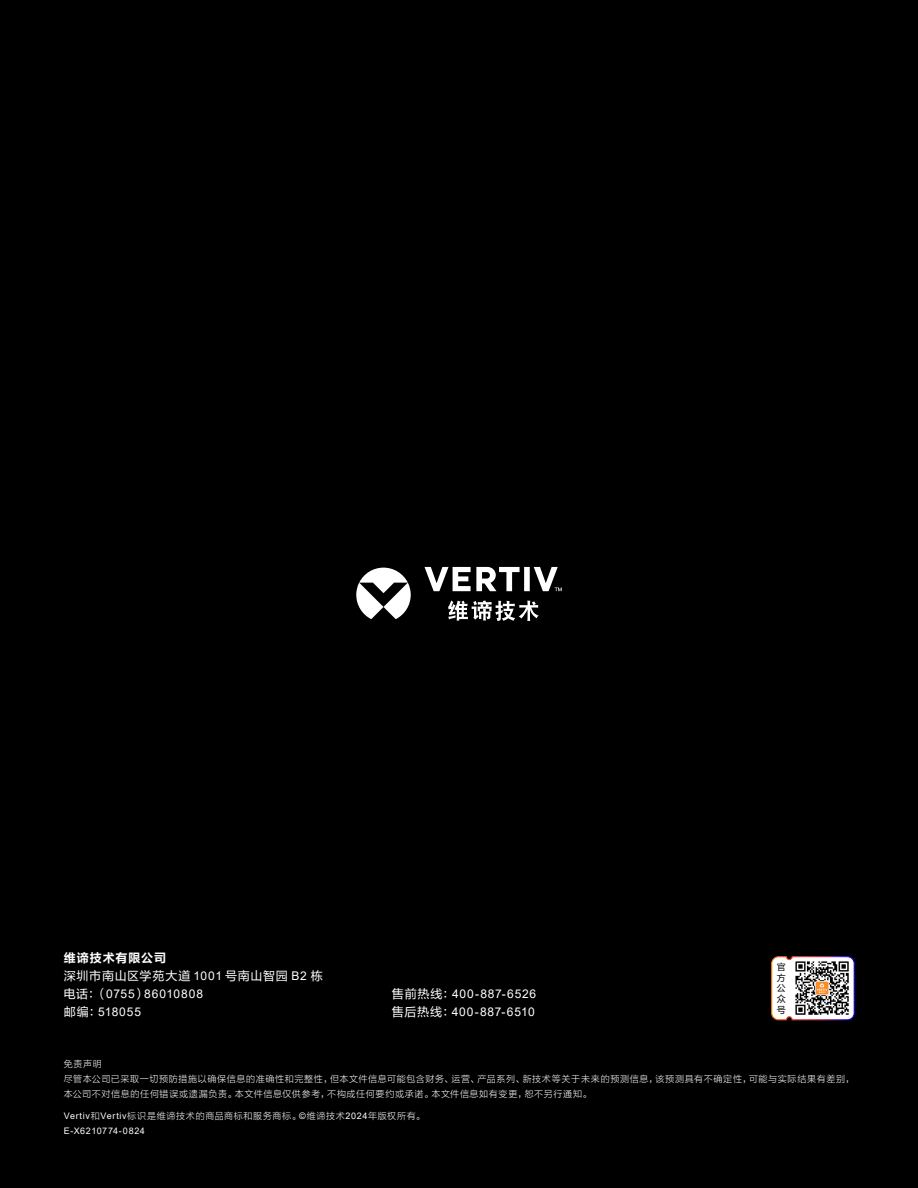
<style>
.page{position:relative;width:918px;height:1188px;background:#000}
.page>*{position:absolute;margin:0;border:0;box-sizing:border-box;transform-origin:0 0}
.t1{font:12px/18px "Arial";letter-spacing:.07em;color:#fff}
.t2{font:12px "FZLTHJW GB1 0";letter-spacing:.055em;color:#fff}
.t3{font:12px "FZLTCHJW GB1 0";letter-spacing:.075em;color:#fff}
.t4{font:9px/15px "FZLTXHJW GB1 0";letter-spacing:.075em;color:#fff}
.t5{font:9px "Arial";letter-spacing:.06em;color:#fff}
.t6{font:9px/10.8px "FZLTHJW GB1 0";color:#000;text-align:justify}
.s1{font-family:"Arial"}
.s2{font-family:"FZLTHJW GB1 0"}
</style>
<div class="page">
<svg style="left:771px;top:956px;width:84px;height:65px;background:#dbcbd2"></svg>
<img style="left:795px;top:958px;width:57px;height:61px">
<svg style="left:448px;top:601px;width:91px;height:20px"></svg>
<svg style="left:425px;top:567px;width:137px;height:24px"></svg>
<svg style="left:356px;top:568px;width:55px;height:51px"></svg>
<h1 class="t3" style="left:64px;top:951px;width:104px">维谛技术有限公司</h1>
<h1 class="t2" style="left:64px;top:969px;width:260px">深圳市南山区学苑大道 <span class="s1">1001</span> 号南山智园 <span class="s1">B2</span> 栋</h1>
<h1 class="t1" style="left:64px;top:985px;width:141px"><span class="s2">电话：（</span>0755<span class="s2">）</span>86010808<span class="s2">邮编：</span>518055</h1>
<h1 class="t1" style="left:392px;top:985px;width:146px"><span class="s2">售前热线：</span>400-887-6526<span class="s2">售后热线：</span>400-887-6510</h1>
<p class="t6" style="left:777px;top:962px;width:10px">官方公众号</p>
<p class="t4" style="left:64px;top:1057px;width:792px">免责声明<br>尽管本公司已采取一切预防措施以确保信息的准确性和完整性<span class="s2">，</span>但本文件信息可能包含财务<span class="s2">、</span>运营<span class="s2">、</span>产品系列<span class="s2">、</span>新技术等关于未来的预测信息<span class="s2">，</span>该预测具有不确定性<span class="s2">，</span>可能与实际结果有差别<span class="s2">，</span>本公司不对信息的任何错误或遗漏负责<span class="s2">。</span>本文件信息仅供参考<span class="s2">，</span>不构成任何要约或承诺<span class="s2">。</span>本文件信息如有变更<span class="s2">，</span>恕不另行通知<span class="s2">。</span></p>
<p class="t4" style="left:64px;top:1108px;width:362px"><span class="s1">Vertiv</span>和<span class="s1">Vertiv</span>标识是维谛技术的商品商标和服务商标<span class="s2">。</span><span class="s1">©</span>维谛技术<span class="s1">2024</span>年版权所有<span class="s2">。</span></p>
<p class="t5" style="left:64px;top:1124px;width:83px">E-X6210774-0824</p>
</div>
